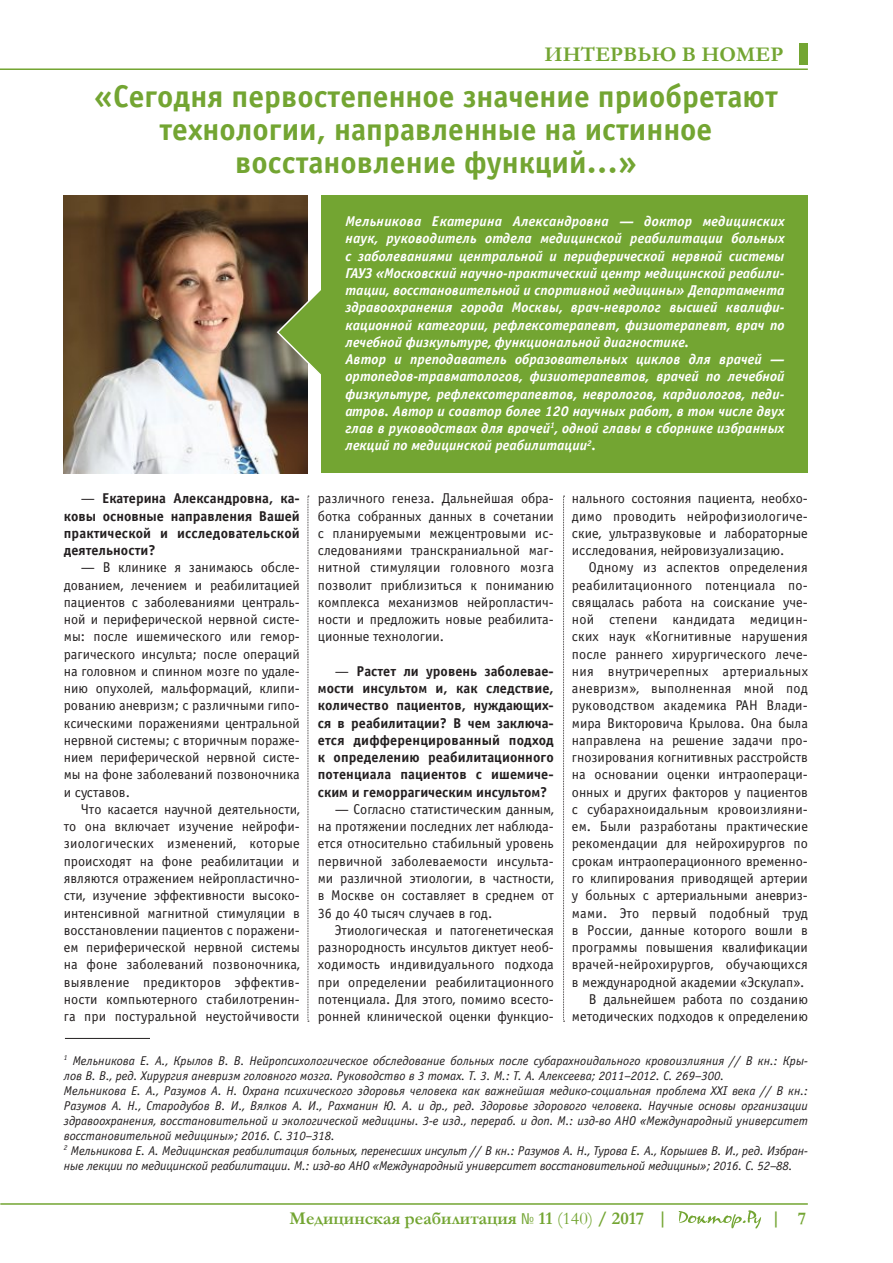
<style>
.page{position:relative;width:893px;height:1263px;background:#fff}
.page>*{position:absolute;margin:0;border:0;box-sizing:border-box;transform-origin:0 0}
.Big_ZAG__копия{font:700 31.5px/33px "Officina Sans";color:#73a532;text-align:center}
.t1{font:700 21px "Garamond";color:#73a532}
.t2{font:700 18px "Garamond";color:#73a532}
.Osnova_text{font:14.25px/17.2px "Officina Sans C";color:#231f20;text-align:justify}
.Osnova_text-2{font:italic 700 14.25px/17.2px "Officina Sans";color:#fff;text-align:justify}
.Osnova_text-3{font:700 14.25px/17.2px "Officina Sans C";letter-spacing:.01em;color:#231f20;text-align:justify}
.Osnova_text-4{font:italic 12.75px/15px "Officina Sans C";color:#231f20}
.s1{font-weight:400}
.s2{font-family:"Helios Cond";font-weight:400;font-size:15px}
</style>
<div class="page">
<hr style="left:0;top:1203px;width:808px;height:2px;background:#73a532">
<div style="left:799px;top:44px;width:9px;height:21px;background:#73a532"></div>
<hr style="left:0;top:68px;width:808px;height:2px;background:#73a532">
<svg style="left:679px;top:1210px;width:82px;height:18px"></svg>
<img style="left:64px;top:196px;width:244px;height:277px">
<svg style="left:276px;top:287px;width:45px;height:92px;background:#70814a"></svg>
<div style="left:321px;top:195px;width:487px;height:278px;background:#73a532"></div>
<hr style="left:65px;top:1038px;width:85px;height:1px;background:#231f20">
<svg style="left:308px;top:496px;width:1px;height:526px"></svg>
<svg style="left:563px;top:496px;width:2px;height:526px"></svg>
<h2 class="t1" style="left:545px;top:40px;width:240px">ИНТЕРВЬЮ В НОМЕР</h2>
<p class="Big_ZAG__копия" style="left:94px;top:80px;width:685px">«Сегодня первостепенное значение приобретают технологии, направленные на истинное восстановление функций…»</p>
<p class="Osnova_text-2" style="left:345px;top:213px;width:441px">Мельникова Екатерина Александровна — доктор медицинских наук, руководитель отдела медицинской реабилитации больных с заболеваниями центральной и периферической нервной системы ГАУЗ «Московский научно-практический центр медицинской реабили&shy;тации, восстановительной и спортивной медицины» Департамента здравоохранения города Москвы, врач-невролог высшей квалифи&shy;кационной категории, рефлексотерапевт, физиотерапевт, врач по лечебной физкультуре, функциональной диагностике.</p>
<p class="Osnova_text-2" style="left:345px;top:351px;width:441px">Автор и преподаватель образовательных циклов для врачей — ортопедов-травматологов, физиотерапевтов, врачей по лечебной физкультуре, рефлексотерапевтов, неврологов, кардиологов, педи&shy;атров. Автор и соавтор более 120 научных работ, в том числе двух глав в руководствах для врачей<sup>1</sup>, одной главы в сборнике избранных лекций по медицинской реабилитации<sup>2</sup>.</p>
<p class="Osnova_text-3" style="left:64px;top:490px;width:238px;text-indent:17px"><span class="s1">—</span> Екатерина Александровна, ка&shy;ковы основные направления Вашей практической и исследовательской деятельности?</p>
<p class="Osnova_text" style="left:64px;top:559px;width:238px;text-indent:17px">— В клинике я занимаюсь обсле&shy;дованием, лечением и реабилитацией пациентов с заболеваниями централь&shy;ной и периферической нервной систе&shy;мы: после ишемического или гемор&shy;рагического инсульта; после операций на головном и спинном мозге по удале&shy;нию опухолей, мальформаций, клипи&shy;рованию аневризм; с различными гипо&shy;ксическими поражениями центральной нервной системы; с вторичным пораже&shy;нием периферической нервной систе&shy;мы на фоне заболеваний позвоночника и суставов.</p>
<p class="Osnova_text" style="left:64px;top:801px;width:238px;text-indent:17px">Что касается научной деятельности, то она включает изучение нейрофи&shy;зиологических изменений, которые происходят на фоне реабилитации и являются отражением нейропластично&shy;сти, изучение эффективности высоко&shy;интенсивной магнитной стимуляции в восстановлении пациентов с поражени&shy;ем периферической нервной системы на фоне заболеваний позвоночника, выявление предикторов эффектив&shy;ности компьютерного стабилотренин&shy;га при постуральной неустойчивости</p>
<p class="Osnova_text" style="left:318px;top:490px;width:238px">различного генеза. Дальнейшая обра&shy;ботка собранных данных в сочетании с планируемыми межцентровыми ис&shy;следованиями транскраниальной маг&shy;нитной стимуляции головного мозга позволит приблизиться к пониманию комплекса механизмов нейропластич&shy;ности и предложить новые реабилита&shy;ционные технологии.</p>
<p class="Osnova_text-3" style="left:318px;top:663px;width:238px;text-indent:17px"><span class="s1">—</span> Растет ли уровень заболевае&shy;мости инсультом и, как следствие, количество пациентов, нуждающих&shy;ся в реабилитации? В чем заключа&shy;ется дифференцированный подход к определению реабилитационного потенциала пациентов с ишемиче&shy;ским и геморрагическим инсультом?</p>
<p class="Osnova_text" style="left:318px;top:801px;width:238px;text-indent:17px">— Согласно статистическим данным, на протяжении последних лет наблюда&shy;ется относительно стабильный уровень первичной заболеваемости инсульта&shy;ми различной этиологии, в частности, в Москве он составляет в среднем от 36 до 40 тысяч случаев в год.</p>
<p class="Osnova_text" style="left:318px;top:922px;width:238px;text-indent:17px">Этиологическая и патогенетическая разнородность инсультов диктует необ&shy;ходимость индивидуального подхода при определении реабилитационного потенциала. Для этого, помимо всесто&shy;ронней клинической оценки функцио-</p>
<p class="Osnova_text" style="left:572px;top:490px;width:238px">нального состояния пациента, необхо&shy;димо проводить нейрофизиологиче&shy;ские, ультразвуковые и лабораторные исследования, нейровизуализацию.</p>
<p class="Osnova_text" style="left:572px;top:559px;width:238px;text-indent:17px">Одному из аспектов определения реабилитационного потенциала по&shy;свящалась работа на соискание уче&shy;ной степени кандидата медицин&shy;ских наук «Когнитивные нарушения после раннего хирургического лече&shy;ния внутричерепных артериальных аневризм», выполненная мной под руководством академика РАН Влади&shy;мира Викторовича Крылова. Она была направлена на решение задачи про&shy;гнозирования когнитивных расстройств на основании оценки интраопераци&shy;онных и других факторов у пациентов с субарахноидальным кровоизлияни&shy;ем. Были разработаны практические рекомендации для нейрохирургов по срокам интраоперационного временно&shy;го клипирования приводящей артерии у больных с артериальными аневриз&shy;мами. Это первый подобный труд в России, данные которого вошли в программы повышения квалификации врачей-нейрохирургов, обучающихся в международной академии «Эскулап».</p>
<p class="Osnova_text" style="left:572px;top:991px;width:238px;text-align:right">В дальнейшем работа по созданию методических подходов к определению</p>
<p class="Osnova_text-4" style="left:64px;top:1053px;width:746px"><sup>1</sup> Мельникова Е. А., Крылов В. В. Нейропсихологическое обследование больных после субарахноидального кровоизлияния // В кн.: Кры&shy;лов В. В., ред. Хирургия аневризм головного мозга. Руководство в 3 томах. Т. 3. М.: Т. А. Алексеева; 2011–2012. С. 269–300.</p>
<p class="Osnova_text-4" style="left:64px;top:1083px;width:746px;text-align:justify">Мельникова Е. А., Разумов А. Н. Охрана психического здоровья человека как важнейшая медико-социальная проблема XXI века // В кн.:<br>Разумов А. Н., Стародубов В. И., Вялков А. И., Рахманин Ю. А. и др., ред. Здоровье здорового человека. Научные основы организации здравоохранения, восстановительной и экологической медицины. 3-е изд., перераб. и доп. М.: изд-во АНО «Международный университет восстановительной медицины»; 2016. С. 310–318.</p>
<p class="Osnova_text-4" style="left:64px;top:1143px;width:746px"><sup>2</sup> Мельникова Е. А. Медицинская реабилитация больных, перенесших инсульт // В кн.: Разумов А. Н., Турова Е. А., Корышев В. И., ред. Избран&shy;ные лекции по медицинской реабилитации. М.: изд-во АНО «Международный университет восстановительной медицины»; 2016. С. 52–88.</p>
<p class="t2" style="left:289px;top:1206px;width:380px">Медицинская реабилитация <span class="s2">№</span> 11 <span class="s1">(140)</span> / 2017 |</p>
<p class="t2" style="left:771px;top:1205px;width:37px">| 7</p>
</div>
